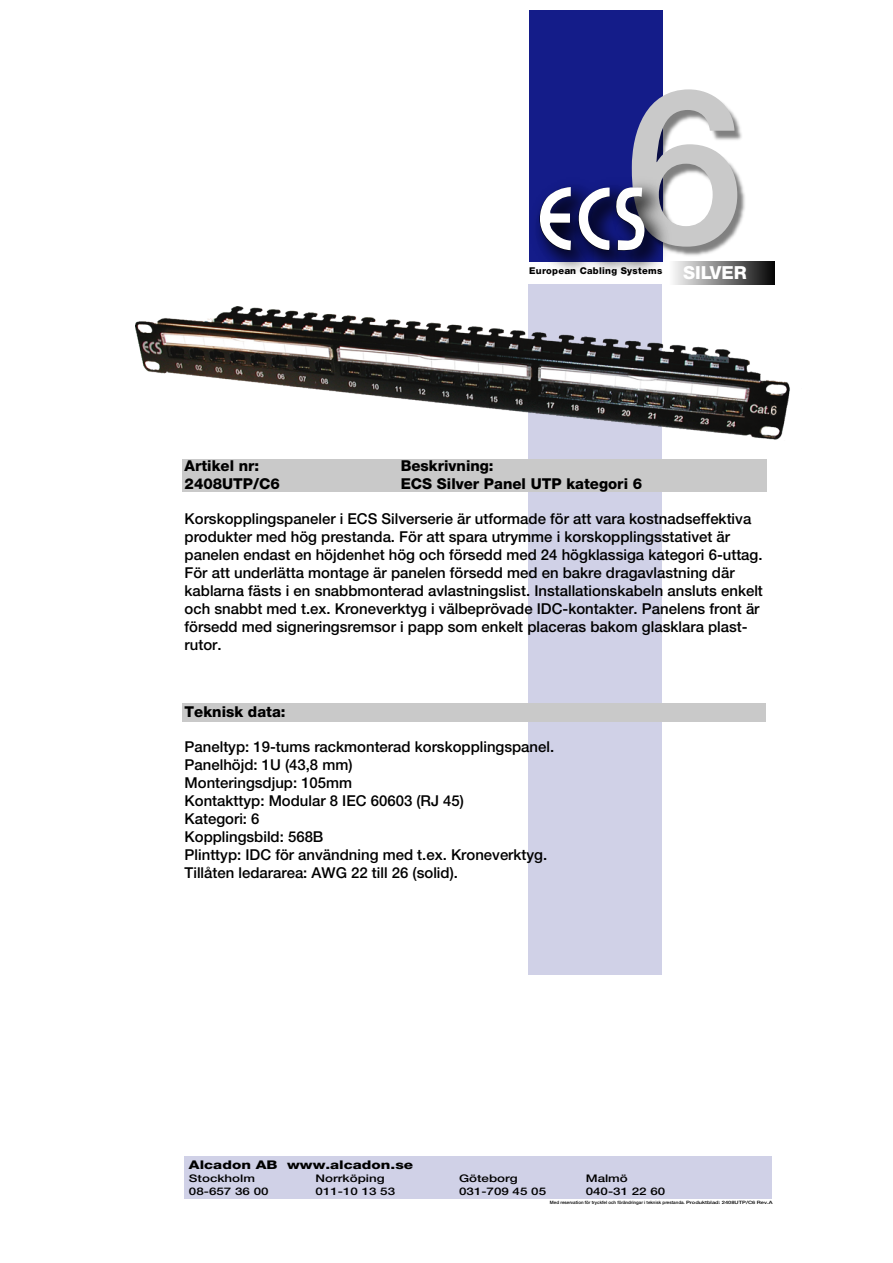
<style>
.page{position:relative;width:893px;height:1263px;background:#fff}
.page>*{position:absolute;margin:0;border:0;box-sizing:border-box;transform-origin:0 0}
.t1{font:500 216px "Helvetica Neue";color:#c9c9c9}
.t2{font:500 15px/18px "Helvetica Neue";color:#000}
.t3{font:800 15px "Helvetica Neue";color:#000}
.t4{font:800 12px "Helvetica Neue";color:#000;scale:1.27 1}
.t5{font:500 10.5px "Helvetica Neue";color:#000;scale:1.27 1}
.t6{font:800 9.3px "Helvetica Neue";letter-spacing:.03em;color:#000}
.t7{font:500 4.5px "Helvetica Neue";color:#000}
.s1{font-size:18px;color:#fff}
</style>
<div class="page">
<div style="left:529px;top:284px;width:133px;height:691px;background:#d0d1e7"></div>
<div style="left:182px;top:703px;width:583px;height:19px;background:#c9c9c9"></div>
<div style="left:182px;top:459px;width:584px;height:32px;background:#c9c9c9"></div>
<div style="left:184px;top:1156px;width:588px;height:42px;background:#d0d1e7"></div>
<div style="left:529px;top:10px;width:133px;height:252px;background:#141c89"></div>
<img style="left:635px;top:39px;width:129px;height:246px">
<img style="left:635px;top:172px;width:40px;height:2px">
<img style="left:536px;top:174px;width:141px;height:109px">
<svg style="left:537px;top:187px;width:29px;height:64px"></svg>
<img style="left:566px;top:175px;width:77px;height:108px">
<svg style="left:577px;top:186px;width:69px;height:66px;background:#63668f"></svg>
<div style="left:668px;top:262px;width:106px;height:22px;background:linear-gradient(to right,#fff,#090909)"></div>
<img style="left:135px;top:307px;width:655px;height:133px">
<h1 class="t1" style="left:624px;top:38px;width:122px">6</h1>
<p class="t6" style="left:529px;top:265px;width:219px">European Cabling Systems <span class="s1">SILVER</span></p>
<p class="t3" style="left:184px;top:457px;width:76px">Artikel nr:</p>
<p class="t3" style="left:400px;top:457px;width:94px">Beskrivning:</p>
<p class="t3" style="left:184px;top:475px;width:97px">2408UTP/C6</p>
<p class="t3" style="left:400px;top:475px;width:243px">ECS Silver Panel UTP kategori 6</p>
<p class="t2" style="left:184px;top:509px;width:579px">Korskopplingspaneler i ECS Silverserie är utformade för att vara kostnadseffektiva produkter med hög prestanda. För att spara utrymme i korskopplingsstativet är panelen endast en höjdenhet hög och försedd med 24 högklassiga kategori 6-uttag.<br>För att underlätta montage är panelen försedd med en bakre dragavlastning där kablarna fästs i en snabbmonterad avlastningslist. Installationskabeln ansluts enkelt och snabbt med t.ex. Kroneverktyg i välbeprövade IDC-kontakter. Panelens front är försedd med signeringsremsor i papp som enkelt placeras bakom glasklara plast&shy;rutor.</p>
<p class="t3" style="left:184px;top:703px;width:102px">Teknisk data:</p>
<p class="t2" style="left:184px;top:737px;width:371px">Paneltyp: 19-tums rackmonterad korskopplingspanel.<br>Panelhöjd: 1U (43,8 mm)<br>Monteringsdjup: 105mm<br>Kontakttyp: Modular 8 IEC 60603 (RJ 45)<br>Kategori: 6<br>Kopplingsbild: 568B<br>Plinttyp: IDC för användning med t.ex. Kroneverktyg.<br>Tillåten ledararea: AWG 22 till 26 (solid).</p>
<p class="t4" style="left:189px;top:1158px;width:178px">Alcadon AB www.alcadon.se</p>
<p class="t5" style="left:189px;top:1172px;width:54px">Stockholm</p>
<p class="t5" style="left:315px;top:1172px;width:56px">Norrköping</p>
<p class="t5" style="left:459px;top:1172px;width:48px">Göteborg</p>
<p class="t5" style="left:585px;top:1172px;width:35px">Malmö</p>
<p class="t5" style="left:189px;top:1185px;width:64px">08-657 36 00</p>
<p class="t5" style="left:315px;top:1185px;width:64px">011-10 13 53</p>
<p class="t5" style="left:459px;top:1185px;width:70px">031-709 45 05</p>
<p class="t5" style="left:585px;top:1185px;width:64px">040-31 22 60</p>
<p class="t7" style="left:550px;top:1200px;width:224px">Med reservation för tryckfel och förändringar i teknisk prestanda. Produktblad: 2408UTP/C6 Rev.A</p>
</div>
